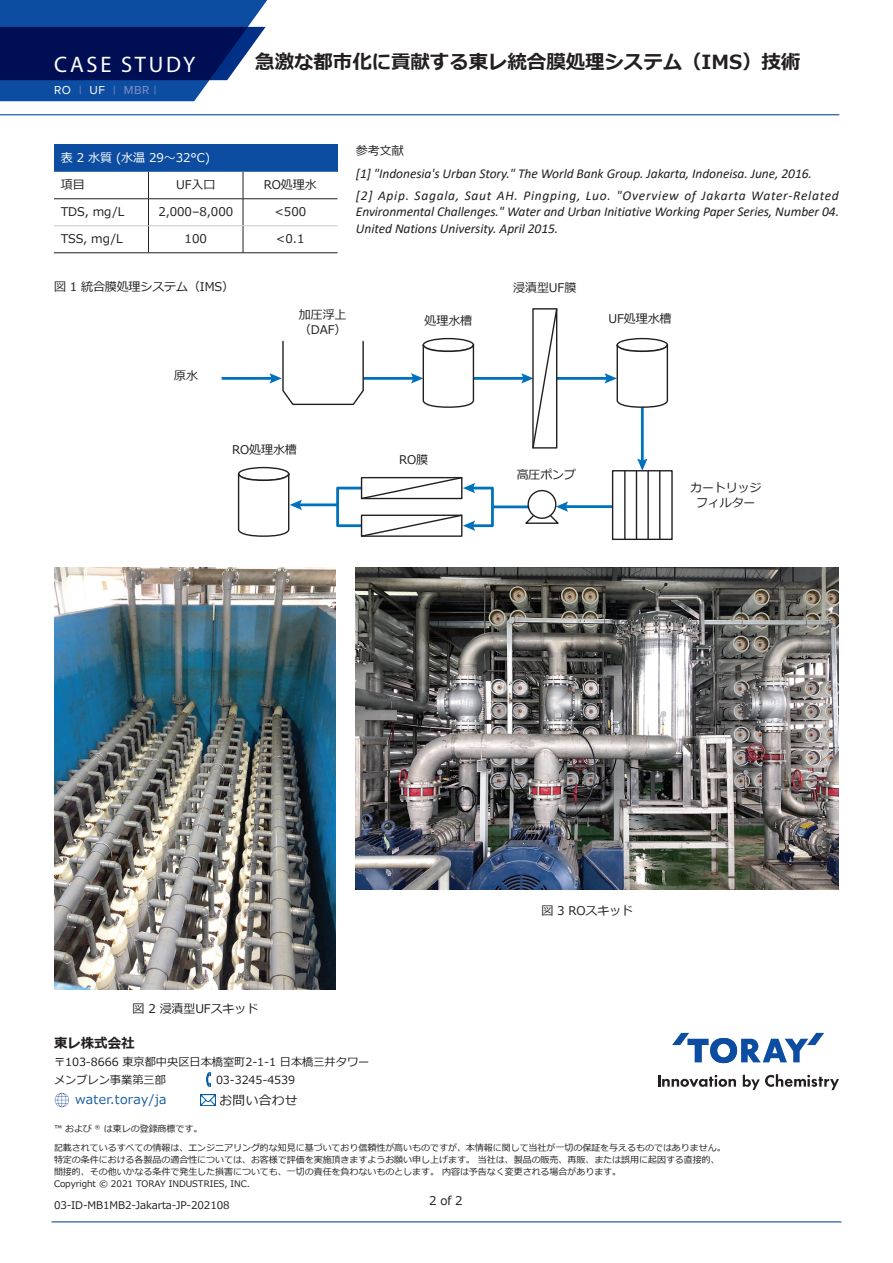
<style>
.page{position:relative;width:893px;height:1263px;background:#fff}
.page>*{position:absolute;margin:0;border:0;box-sizing:border-box;transform-origin:0 0}
.t1{font:22.5px "Myriad Pro";letter-spacing:.12em;color:#fff}
.case_study_heading{font:700 19.5px "Meiryo";letter-spacing:-.005em;color:#231f20}
.body{font:italic 13.5px/16.5px "Calibri";letter-spacing:-.005em;color:#231f20;text-align:justify}
.t2{font:700 13.5px "Meiryo";letter-spacing:-.005em;color:#231f20}
.t3{font:12.75px "Meiryo";letter-spacing:.025em;color:#175d9e}
.t4{font:12.75px "Meiryo";letter-spacing:.025em;color:#231f20}
.tables{font:12px/15px "Meiryo";letter-spacing:-.01em;color:#231f20}
.tables-2{font:12px "Meiryo";letter-spacing:-.005em;color:#fff}
.t5{font:12px "Proxima Nova";letter-spacing:.05em;color:#838fc7}
.body-2{font:12px "Meiryo";color:#231f20}
.t6{font:11.25px/18px "Meiryo";letter-spacing:-.005em;color:#231f20}
.t7{font:10.5px "Meiryo";letter-spacing:-.01em;color:#231f20}
.t8{font:9px/12px "Meiryo";letter-spacing:-.005em;color:#231f20}
.s1{color:#fff}
</style>
<div class="page">
<svg style="left:0;top:0;width:268px;height:101px;background:#1f4186"></svg>
<img style="left:54px;top:567px;width:282px;height:423px">
<img style="left:356px;top:567px;width:483px;height:322px">
<hr style="left:222px;top:377px;width:51px;height:3px;background:#0072bc">
<hr style="left:363px;top:377px;width:52px;height:3px;background:#0072bc">
<hr style="left:473px;top:377px;width:52px;height:3px;background:#0072bc">
<hr style="left:557px;top:377px;width:51px;height:3px;background:#0072bc">
<hr style="left:564px;top:505px;width:49px;height:3px;background:#0072bc">
<hr style="left:641px;top:407px;width:3px;height:55px;background:#0072bc">
<svg style="left:637px;top:458px;width:10px;height:12px"></svg>
<hr style="left:492px;top:505px;width:39px;height:3px;background:#0072bc">
<hr style="left:298px;top:503px;width:40px;height:3px;background:#0072bc">
<div style="left:336px;top:487px;width:27px;height:40px;border:3px solid #0072bc"></div>
<div style="left:470px;top:487px;width:24px;height:40px;border:3px solid #0072bc"></div>
<svg style="left:521px;top:308px;width:37px;height:141px"></svg>
<svg style="left:360px;top:476px;width:115px;height:24px"></svg>
<svg style="left:360px;top:514px;width:115px;height:23px"></svg>
<div style="left:423px;top:338px;width:51px;height:14px;border:1px solid #231f20;border-radius:50%"></div>
<svg style="left:411px;top:344px;width:64px;height:64px"></svg>
<div style="left:617px;top:338px;width:51px;height:14px;border:1px solid #231f20;border-radius:50%"></div>
<svg style="left:605px;top:344px;width:64px;height:65px"></svg>
<div style="left:238px;top:467px;width:51px;height:14px;border:1px solid #231f20;border-radius:50%"></div>
<svg style="left:237px;top:473px;width:65px;height:64px"></svg>
<svg style="left:270px;top:340px;width:95px;height:66px"></svg>
<div style="left:612px;top:470px;width:61px;height:70px;border:1px solid #231f20"></div>
<hr style="left:624px;top:471px;width:1px;height:68px;background:#231f20">
<hr style="left:636px;top:471px;width:1px;height:68px;background:#231f20">
<hr style="left:647px;top:471px;width:2px;height:68px;background:#231f20">
<hr style="left:659px;top:471px;width:1px;height:68px;background:#231f20">
<svg style="left:524px;top:501px;width:44px;height:23px"></svg>
<div style="left:528px;top:491px;width:28px;height:27px;background:#fff;border-radius:50%"></div>
<div style="left:527px;top:490px;width:29px;height:29px;border:1px solid #231f20;border-radius:50%"></div>
<div style="left:54px;top:145px;width:284px;height:27px;background:#0d4da1"></div>
<svg style="left:54px;top:172px;width:284px;height:80px"></svg>
<hr style="left:54px;top:252px;width:94px;height:1px;background:#231f20">
<hr style="left:148px;top:252px;width:95px;height:1px;background:#231f20">
<hr style="left:243px;top:252px;width:95px;height:1px;background:#231f20">
<hr style="left:54px;top:225px;width:94px;height:1px;background:#c7c8ca">
<hr style="left:148px;top:225px;width:95px;height:1px;background:#c7c8ca">
<hr style="left:243px;top:225px;width:95px;height:1px;background:#c7c8ca">
<hr style="left:0;top:114px;width:839px;height:1px;background:#0d4da1">
<svg style="left:658px;top:1075px;width:78px;height:12px"></svg>
<svg style="left:743px;top:1074px;width:96px;height:16px"></svg>
<svg style="left:672px;top:1033px;width:152px;height:30px"></svg>
<hr style="left:52px;top:1221px;width:789px;height:1px;background:#0d4da1">
<svg style="left:55px;top:1093px;width:14px;height:14px"></svg>
<img style="left:206px;top:1072px;width:5px;height:14px">
<img style="left:200px;top:1094px;width:16px;height:12px">
<p class="t1" style="left:54px;top:50px;width:143px">CASE STUDY</p>
<p class="t5" style="left:54px;top:81px;width:104px"><span class="s1">RO</span> | <span class="s1">UF</span> | MBR |</p>
<p class="case_study_heading" style="left:255px;top:48px;width:547px">急激な都市化に貢献する東レ統合膜処理システム（IMS）技術</p>
<p class="tables-2" style="left:61px;top:149px;width:151px">表 2 水質 (水温 29～32°C)</p>
<p class="tables" style="left:61px;top:178px;width:25px">項目</p>
<p class="tables" style="left:176px;top:178px;width:41px">UF入口</p>
<p class="tables" style="left:264px;top:178px;width:55px">RO処理水</p>
<p class="tables" style="left:61px;top:205px;width:65px">TDS, mg/L</p>
<p class="tables" style="left:158px;top:205px;width:76px">2,000–8,000</p>
<p class="tables" style="left:274px;top:205px;width:33px">&lt;500</p>
<p class="tables" style="left:61px;top:232px;width:64px">TSS, mg/L</p>
<p class="tables" style="left:185px;top:232px;width:24px">100</p>
<p class="tables" style="left:276px;top:232px;width:30px">&lt;0.1</p>
<p class="body-2" style="left:356px;top:143px;width:49px">参考文献</p>
<p class="body" style="left:356px;top:165px;width:457px">[1] "Indonesia's Urban Story." The World Bank Group. Jakarta, Indoneisa. June, 2016.</p>
<p class="body" style="left:356px;top:186px;width:485px">[2] Apip. Sagala, Saut AH. Pingping, Luo. "Overview of Jakarta Water-Related Environmental Challenges." Water and Urban Initiative Working Paper Series, Number 04.<br>United Nations University. April 2015.</p>
<p class="tables" style="left:54px;top:280px;width:181px">図 1 統合膜処理システム（IMS）</p>
<p class="tables" style="left:299px;top:307px;width:49px">加圧浮上（DAF）</p>
<p class="tables" style="left:425px;top:314px;width:49px">処理水槽</p>
<p class="tables" style="left:513px;top:281px;width:64px">浸漬型UF膜</p>
<p class="tables" style="left:609px;top:311px;width:64px">UF処理水槽</p>
<p class="tables" style="left:174px;top:369px;width:25px">原水</p>
<p class="tables" style="left:232px;top:443px;width:66px">RO処理水槽</p>
<p class="tables" style="left:399px;top:453px;width:31px">RO膜</p>
<p class="tables" style="left:517px;top:467px;width:61px">高圧ポンプ</p>
<p class="tables" style="left:690px;top:481px;width:73px">カートリッジ</p>
<p class="tables" style="left:696px;top:496px;width:61px">フィルター</p>
<p class="tables" style="left:133px;top:1002px;width:127px">図 2 浸漬型UFスキッド</p>
<p class="tables" style="left:541px;top:904px;width:93px">図 3 ROスキッド</p>
<h3 class="t2" style="left:54px;top:1033px;width:82px">東レ株式会社</h3>
<p class="t6" style="left:54px;top:1053px;width:317px">〒103-8666 東京都中央区日本橋室町2-1-1 日本橋三井タワーメンブレン事業第三部</p>
<p class="t6" style="left:216px;top:1071px;width:81px">03-3245-4539</p>
<h3 class="t3" style="left:75px;top:1090px;width:93px">water.toray/ja</h3>
<h3 class="t4" style="left:220px;top:1091px;width:80px">お問い合わせ</h3>
<p class="t8" style="left:54px;top:1120px;width:673px;line-height:18.3px">™ および Rは東レの登録商標です。<br>記載されているすべての情報は、エンジニアリング的な知見に基づいており信頼性が高いものですが、本情報に関して当社が一切の保証を与えるものではありません。</p>
<p class="t8" style="left:54px;top:1154px;width:667px">特定の条件における各製品の適合性については、お客様で評価を実施頂きますようお願い申し上げます。 当社は、製品の販売、再販、または誤用に起因する直接的、間接的、その他いかなる条件で発生した損害についても、一切の責任を負わないものとします。 内容は予告なく変更される場合があります。<br>Copyright © 2021 TORAY INDUSTRIES, INC.</p>
<p class="t7" style="left:54px;top:1197px;width:177px">03-ID-MB1MB2-Jakarta-JP-202108</p>
<h3 class="tables" style="left:429px;top:1194px;width:35px">2 of 2</h3>
</div>
